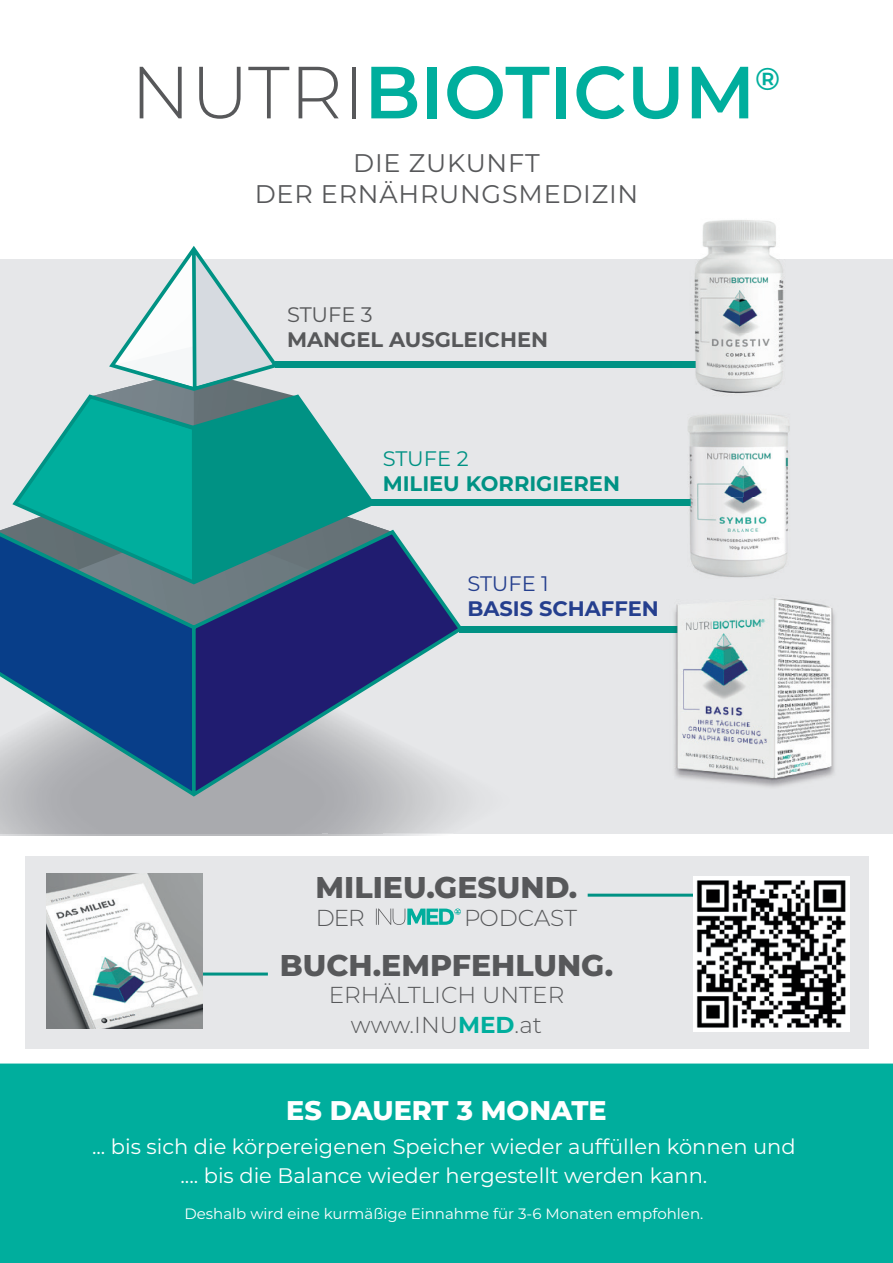
<style>
.page{position:relative;width:893px;height:1263px;background:#fff}
.page>*{position:absolute;margin:0;border:0;box-sizing:border-box;transform-origin:0 0}
.t1{font:600 73.8px "Montserrat";color:#00ae9d}
.t2{font:600 31.5px "Montserrat";color:#00ae9d}
.t3{font:800 30px "Montserrat";color:#57585a}
.t4{font:800 27px "Montserrat";color:#fff}
.t5{font:25.5px/30.6px "Montserrat";letter-spacing:.03em;color:#57585a;text-align:center}
.t6{font:300 23.1px/30px "Montserrat";color:#57585a;text-align:center}
.t7{font:21px/27.9px "Montserrat";color:#fff;text-align:center}
.t8{font:700 21px "Montserrat";color:#009284}
.t9{font:700 21px "Montserrat";color:#57585a}
.t10{font:700 21px "Montserrat";color:#253f8e}
.t11{font:21px "Montserrat";letter-spacing:-.005em;color:#253f8e}
.t12{font:21px "Montserrat";letter-spacing:-.005em;color:#009284}
.t13{font:21px "Montserrat";letter-spacing:-.005em;color:#57585a}
.t14{font:15px "Montserrat";color:#fff}
.s1{font-weight:300;color:#57585a}
.s2{font-weight:700;color:#00ae9d}
</style>
<div class="page">
<div style="left:0;top:259px;width:893px;height:574px;background:#e6e7e9"></div>
<svg style="left:0;top:246px;width:466px;height:553px"></svg>
<div style="left:26px;top:856px;width:843px;height:192px;background:#e6e7e9"></div>
<div style="left:460px;top:626px;width:298px;height:6px;background:#009284"></div>
<div style="left:369px;top:499px;width:326px;height:6px;background:#009284"></div>
<div style="left:275px;top:361px;width:444px;height:6px;background:#009284"></div>
<img style="left:671px;top:414px;width:119px;height:164px">
<img style="left:671px;top:499px;width:24px;height:6px">
<div style="left:0;top:1063px;width:893px;height:200px;background:#00ae9d"></div>
<svg style="left:376px;top:908px;width:85px;height:17px"></svg>
<hr style="left:588px;top:894px;width:124px;height:3px;background:#009284">
<img style="left:694px;top:876px;width:156px;height:156px">
<hr style="left:201px;top:972px;width:67px;height:3px;background:#009284">
<img style="left:47px;top:873px;width:156px;height:156px">
<img style="left:672px;top:220px;width:112px;height:174px">
<img style="left:672px;top:361px;width:47px;height:6px">
<img style="left:669px;top:598px;width:166px;height:190px">
<img style="left:669px;top:626px;width:89px;height:6px">
<h1 class="t1" style="left:131px;top:40px;width:626px"><span class="s1">NUTRI</span>BIOTICUM</h1>
<h2 class="t2" style="left:755px;top:56px;width:27px">®</h2>
<p class="t5" style="left:255px;top:147px;width:385px">DIE ZUKUNFT<br>DER ERNÄHRUNGSMEDIZIN</p>
<p class="t13" style="left:287px;top:300px;width:87px">STUFE 3</p>
<p class="t9" style="left:287px;top:324px;width:263px">MANGEL AUSGLEICHEN</p>
<p class="t12" style="left:383px;top:444px;width:87px">STUFE 2</p>
<p class="t8" style="left:383px;top:469px;width:239px">MILIEU KORRIGIEREN</p>
<p class="t11" style="left:467px;top:569px;width:83px">STUFE 1</p>
<p class="t10" style="left:467px;top:593px;width:193px">BASIS SCHAFFEN</p>
<h3 class="t3" style="left:316px;top:865px;width:263px">MILIEU.GESUND.</h3>
<p class="t6" style="left:316px;top:902px;width:50px">DER</p>
<p class="t6" style="left:464px;top:902px;width:114px">PODCAST</p>
<h3 class="t3" style="left:280px;top:943px;width:335px">BUCH.EMPFEHLUNG.</h3>
<p class="t6" style="left:329px;top:979px;width:237px">ERHÄLTLICH UNTER www.INU<span class="s2">MED</span>.at</p>
<p class="t4" style="left:286px;top:1091px;width:322px">ES DAUERT 3 MONATE</p>
<p class="t7" style="left:92px;top:1132px;width:705px">... bis sich die körpereigenen Speicher wieder auffüllen können und .... bis die Balance wieder hergestellt werden kann.</p>
<p class="t14" style="left:184px;top:1203px;width:520px">Deshalb wird eine kurmäßige Einnahme für 3-6 Monaten empfohlen.</p>
</div>
